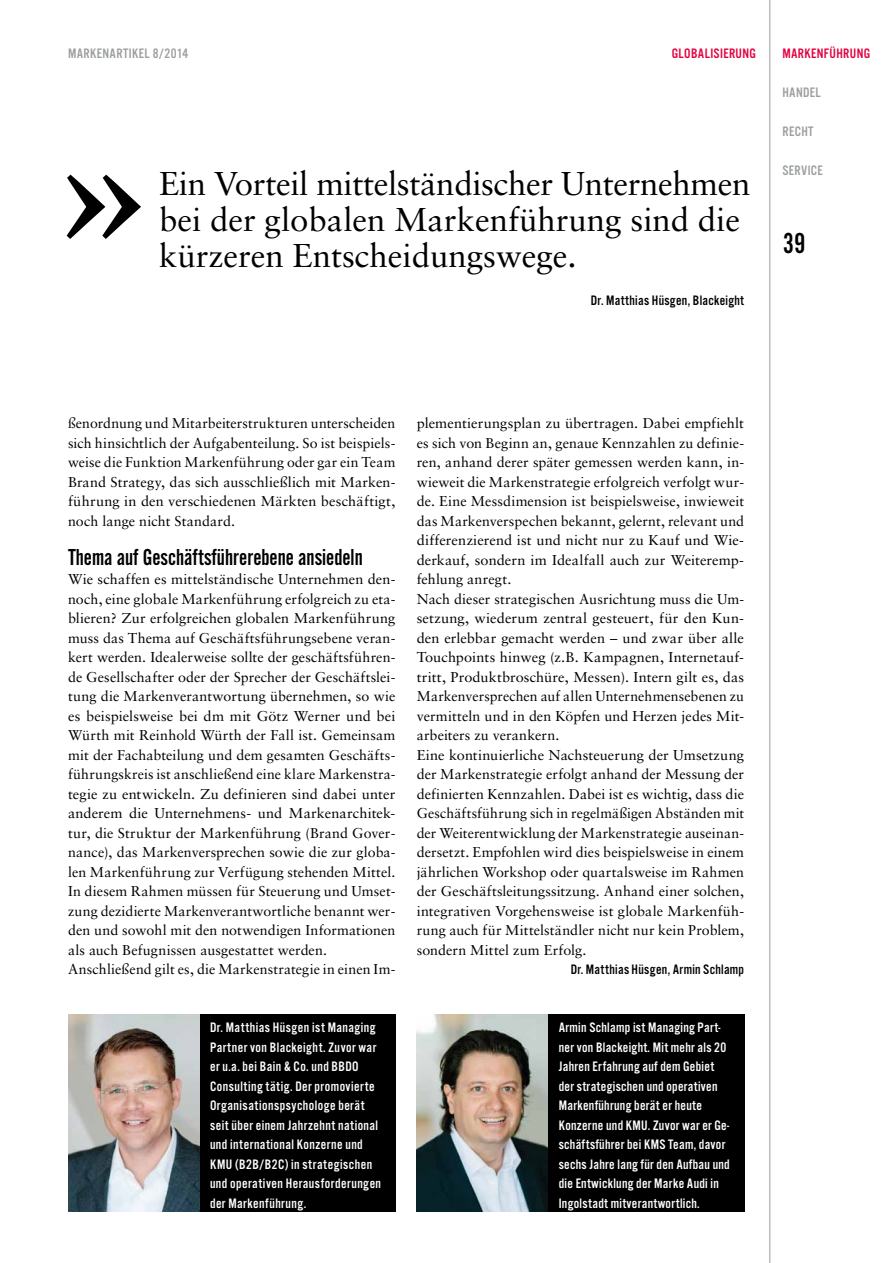
<style>
.page{position:relative;width:893px;height:1263px;background:#fff}
.page>*{position:absolute;margin:0;border:0;box-sizing:border-box;transform-origin:0 0}
.t1{font:700 193.65px "Sabon";color:#000}
.t2{font:33px/36px "Sabon";color:#000}
.t3{font:30px "Alternate Got No 2 D";color:#000}
.t4{font:24px "Alternate Got No 2 D";color:#000}
.t5{font:14.25px/19.5px "Sabon";letter-spacing:.005em;color:#000}
.t6{font:14.25px/19.5px "Alternate Got No 3 D";letter-spacing:.03em;color:#fff}
.t7{font:14.25px "Alternate Got No 3 D";letter-spacing:.02em;color:#000}
.t8{font:14.25px "Alternate Got No 3 D";letter-spacing:.025em;color:#9c9e9f}
.t9{font:14.25px "Alternate Got No 3 D";letter-spacing:.025em;color:#e20040}
</style>
<div class="page">
<div style="left:197px;top:1015px;width:198px;height:197px;background:#000"></div>
<div style="left:546px;top:1015px;width:198px;height:197px;background:#000"></div>
<img style="left:68px;top:1015px;width:131px;height:197px">
<img style="left:417px;top:1015px;width:131px;height:197px">
<hr style="left:769px;top:0;width:1px;height:1263px;background:#bbbdbe">
<p class="t8" style="left:68px;top:46px;width:8px">markenar</p>
<p class="t8" style="left:123px;top:46px;width:67px">tikel 8/2014</p>
<p class="t9" style="left:672px;top:46px;width:46px">globalisierung</p>
<h1 class="t1" style="left:50px;top:65px;width:109px">»</h1>
<h2 class="t2" style="left:159px;top:165px;width:593px">Ein Vorteil mittelständischer Unternehmen bei der globalen Markenführung sind die</h2>
<h2 class="t2" style="left:159px;top:237px;width:419px">kürzeren Entscheidungswege.</h2>
<p class="t7" style="left:591px;top:293px;width:155px">Dr. Matthias Hüsgen, Blackeight</p>
<p class="t9" style="left:782px;top:46px;width:89px">MARKENFÜHRUNG</p>
<p class="t8" style="left:782px;top:85px;width:39px">HANDEL</p>
<p class="t8" style="left:782px;top:124px;width:32px">RECHT</p>
<p class="t8" style="left:782px;top:163px;width:42px">SERVICE</p>
<h3 class="t3" style="left:783px;top:227px;width:24px">39</h3>
<p class="t5" style="left:68px;top:413px;width:329px;text-align:justify">ßenordnung und Mitarbeiterstrukturen unterscheiden sich hinsichtlich der Aufgabenteilung. So ist beispiels&shy;weise die Funktion Markenführung oder gar ein Team Brand Strategy, das sich ausschließlich mit Marken&shy;führung in den verschiedenen Märkten beschäftigt, noch lange nicht Standard.</p>
<h3 class="t4" style="left:68px;top:544px;width:296px">Thema auf Geschäftsführerebene ansiedeln</h3>
<p class="t5" style="left:68px;top:569px;width:329px">Wie schaffen es mittelständische Unternehmen den&shy;noch, eine globale Markenführung erfolgreich zu eta&shy;blieren? Zur erfolgreichen globalen Markenführung muss das Thema auf Geschäftsführungsebene veran&shy;kert werden. Idealerweise sollte der geschäftsführen&shy;de Gesellschafter oder der Sprecher der Geschäftslei&shy;tung die Markenverantwortung übernehmen, so wie es beispielsweise bei dm mit Götz Werner und bei Würth mit Reinhold Würth der Fall ist. Gemeinsam mit der Fachabteilung und dem gesamten Geschäfts&shy;führungskreis ist anschließend eine klare Markenstra&shy;tegie zu entwickeln. Zu definieren sind dabei unter anderem die Unternehmens- und Markenarchitek&shy;tur, die Struktur der Markenführung (Brand Gover&shy;nance), das Markenversprechen sowie die zur globa&shy;len Markenführung zur Verfügung stehenden Mittel.<br>In diesem Rahmen müssen für Steuerung und Umset&shy;zung dezidierte Markenverantwortliche benannt wer&shy;den und sowohl mit den notwendigen Informationen als auch Befugnissen ausgestattet werden.<br>Anschließend gilt es, die Markenstrategie in einen Im-</p>
<p class="t5" style="left:417px;top:413px;width:329px">plementierungsplan zu übertragen. Dabei empfiehlt es sich von Beginn an, genaue Kennzahlen zu definie&shy;ren, anhand derer später gemessen werden kann, in&shy;wieweit die Markenstrategie erfolgreich verfolgt wur&shy;de. Eine Messdimension ist beispielsweise, inwieweit das Markenverspechen bekannt, gelernt, relevant und differenzierend ist und nicht nur zu Kauf und Wie&shy;derkauf, sondern im Idealfall auch zur Weiteremp&shy;fehlung anregt.<br>Nach dieser strategischen Ausrichtung muss die Um&shy;setzung, wiederum zentral gesteuert, für den Kun&shy;den erlebbar gemacht werden – und zwar über alle Touchpoints hinweg (z.B. Kampagnen, Internetauf&shy;tritt, Produktbroschüre, Messen). Intern gilt es, das Markenversprechen auf allen Unternehmensebenen zu vermitteln und in den Köpfen und Herzen jedes Mit&shy;arbeiters zu verankern.<br>Eine kontinuierliche Nachsteuerung der Umsetzung der Markenstrategie erfolgt anhand der Messung der definierten Kennzahlen. Dabei ist es wichtig, dass die Geschäftsführung sich in regelmäßigen Abständen mit der Weiterentwicklung der Markenstrategie auseinan&shy;dersetzt. Empfohlen wird dies beispielsweise in einem jährlichen Workshop oder quartalsweise im Rahmen der Geschäftsleitungssitzung. Anhand einer solchen, integrativen Vorgehensweise ist globale Markenfüh&shy;rung auch für Mittelständler nicht nur kein Problem, sondern Mittel zum Erfolg.</p>
<p class="t7" style="left:571px;top:962px;width:175px">Dr. Matthias Hüsgen, Armin Schlamp</p>
<p class="t6" style="left:210px;top:1018px;width:173px">Dr. Matthias Hüsgen ist Managing<br>Partner von Blackeight. Zuvor war er u.a. bei Bain &amp; Co. und BBDO<br>Consulting tätig. Der promovierte<br>Organisationspsychologe berät seit über einem Jahrzehnt national und international Konzerne und<br>KMU (B2B/B2C) in strategischen und operativen Herausforderungen der Markenführung.</p>
<p class="t6" style="left:559px;top:1018px;width:172px">Armin Schlamp ist Managing Part&shy;ner von Blackeight. Mit mehr als 20<br>Jahren Erfahrung auf dem Gebiet der strategischen und operativen Markenführung berät er heute Konzerne und KMU. Zuvor war er Ge&shy;schäftsführer bei KMS Team, davor sechs Jahre lang für den Aufbau und die Entwicklung der Marke Audi in Ingolstadt mitverantwortlich.</p>
</div>
